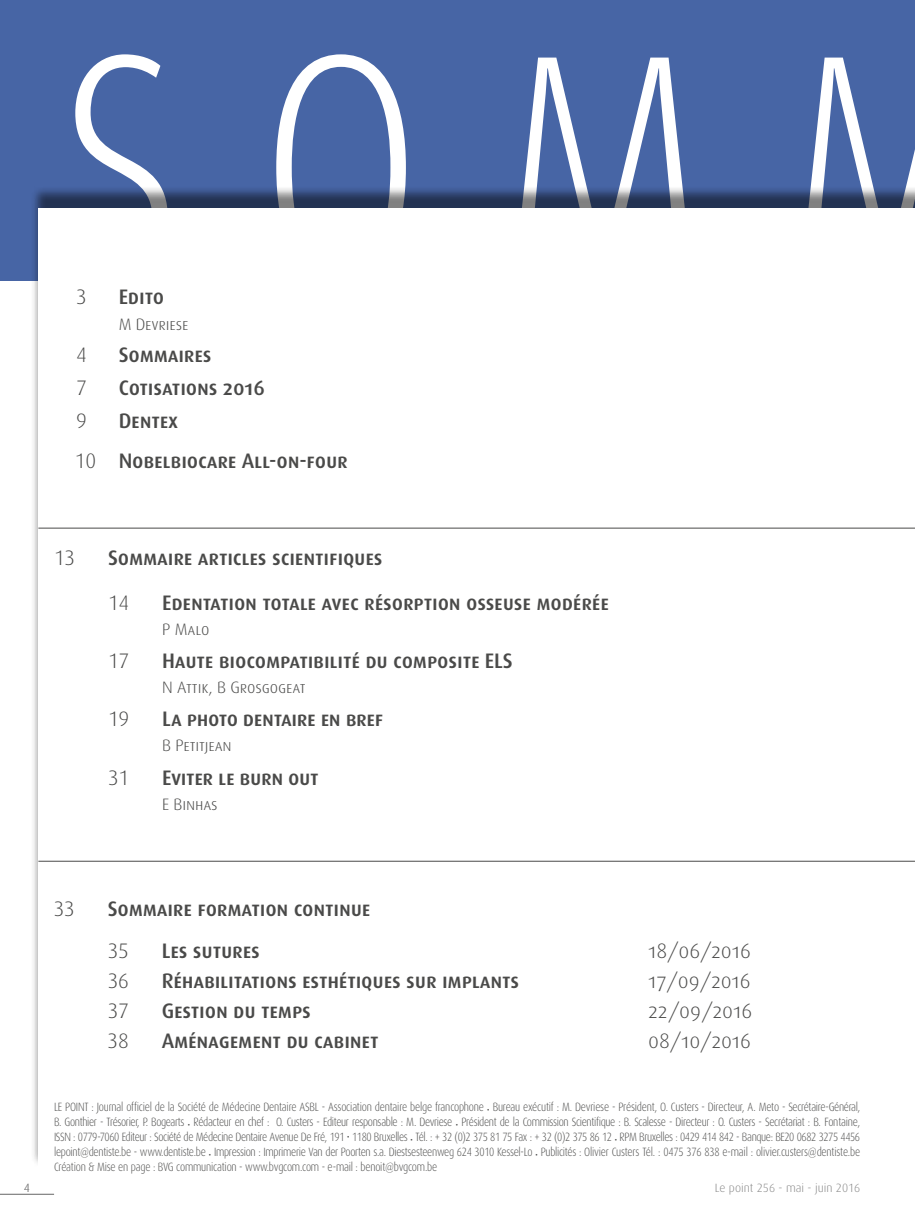
<style>
.page{position:relative;width:915px;height:1212px;background:#fff}
.page>*{position:absolute;margin:0;border:0;box-sizing:border-box;transform-origin:0 0}
.t1{font:319.5px "Dax Light Caps";color:#fff;scale:.85 1}
.t2{font:21px/40.2px "Dax Medium Caps";letter-spacing:-.01em;color:#4a4a49}
.t3{font:21px "Dax Light Caps";letter-spacing:-.01em;color:#4a4a49}
.t4{font:300 21px "Dax";letter-spacing:-.01em;color:#4a4a49}
.t5{font:16.5px "Dax Light Caps";letter-spacing:-.01em;color:#4a4a49}
.t6{font:300 12px/15px "Dax";letter-spacing:-.02em;color:#4a4a49;text-align:justify;scale:.85 1}
.t7{font:300 12px "Dax";color:#878787}
.s1{font-family:"Dax";font-weight:300}
</style>
<div class="page">
<hr style="left:0;top:1194px;width:54px;height:1px;background:#878787">
<div style="left:0;top:0;width:914px;height:281px;background:#4765a5"></div>
<div style="left:30px;top:185px;width:884px;height:982px;background:#000;opacity:.5"></div>
<div style="left:38px;top:208px;width:876px;height:966px;background:#fff"></div>
<hr style="left:38px;top:528px;width:876px;height:1px;background:#4a4a49">
<hr style="left:38px;top:861px;width:876px;height:1px;background:#4a4a49">
<h1 class="t1" style="left:60px;top:-8px;width:1101px">S O M M</h1>
<h2 class="t4" style="left:76px;top:286px;width:12px">3</h2>
<h2 class="t2" style="left:119px;top:277px;width:47px">Edito</h2>
<h3 class="t5" style="left:119px;top:315px;width:71px">M Devriese</h3>
<h2 class="t4" style="left:76px;top:343px;width:12px">4</h2>
<h2 class="t2" style="left:119px;top:335px;width:95px">Sommaires</h2>
<h2 class="t4" style="left:76px;top:376px;width:12px">7</h2>
<h2 class="t2" style="left:119px;top:368px;width:148px">Cotisations 2016</h2>
<h2 class="t4" style="left:76px;top:409px;width:12px">9</h2>
<h2 class="t2" style="left:75px;top:400px;width:274px;text-indent:44px">Dentex<br><span class="s1">10</span> Nobelbiocare All-on-four</h2>
<h2 class="t4" style="left:54px;top:546px;width:23px">13</h2>
<h2 class="t2" style="left:108px;top:538px;width:276px">Sommaire articles scientifiques</h2>
<h2 class="t4" style="left:108px;top:591px;width:23px">14</h2>
<h2 class="t2" style="left:162px;top:582px;width:448px">Edentation totale avec résorption osseuse modérée</h2>
<h3 class="t5" style="left:162px;top:620px;width:49px">P Malo</h3>
<h2 class="t4" style="left:108px;top:649px;width:23px">17</h2>
<h2 class="t2" style="left:162px;top:640px;width:352px">Haute biocompatibilité du composite ELS</h2>
<h3 class="t5" style="left:162px;top:678px;width:145px">N Attik, B Grosgogeat</h3>
<h2 class="t4" style="left:108px;top:707px;width:23px">19</h2>
<h2 class="t2" style="left:162px;top:698px;width:223px">La photo dentaire en bref</h2>
<h3 class="t5" style="left:162px;top:736px;width:71px">B Petitjean</h3>
<h2 class="t4" style="left:108px;top:766px;width:23px">31</h2>
<h2 class="t2" style="left:162px;top:758px;width:158px">Eviter le burn out</h2>
<h3 class="t5" style="left:162px;top:795px;width:57px">E Binhas</h3>
<h2 class="t4" style="left:54px;top:897px;width:23px">33</h2>
<h2 class="t2" style="left:108px;top:888px;width:264px">Sommaire formation continue</h2>
<h2 class="t4" style="left:108px;top:939px;width:23px">35</h2>
<h2 class="t2" style="left:162px;top:930px;width:100px">Les sutures</h2>
<h2 class="t3" style="left:648px;top:939px;width:104px">18/06/2016</h2>
<h2 class="t4" style="left:108px;top:969px;width:23px">36</h2>
<h2 class="t2" style="left:162px;top:960px;width:359px">Réhabilitations esthétiques sur implants</h2>
<h2 class="t3" style="left:648px;top:969px;width:104px">17/09/2016</h2>
<h2 class="t4" style="left:108px;top:999px;width:23px">37</h2>
<h2 class="t2" style="left:162px;top:990px;width:151px">Gestion du temps</h2>
<h2 class="t3" style="left:648px;top:999px;width:106px">22/09/2016</h2>
<h2 class="t4" style="left:108px;top:1029px;width:23px">38</h2>
<h2 class="t2" style="left:162px;top:1020px;width:218px">Aménagement du cabinet</h2>
<h2 class="t3" style="left:648px;top:1029px;width:104px">08/10/2016</h2>
<p class="t6" style="left:54px;top:1099px;width:949px">LE POINT : Journal officiel de la Société de Médecine Dentaire ASBL - Association dentaire belge francophone • Bureau exécutif : M. Devriese - Président, O. Custers - Directeur, A. Meto - Secrétaire-Général, B. Gonthier - Trésorier, P. Bogearts • Rédacteur en chef : O. Custers - Editeur responsable : M. Devriese • Président de la Commission Scientifique : B. Scalesse - Directeur : O. Custers - Secrétariat : B. Fontaine, ISSN : 0779-7060 Editeur : Société de Médecine Dentaire Avenue De Fré, 191 • 1180 Bruxelles • Tél. : + 32 (0)2 375 81 75 Fax : + 32 (0)2 375 86 12 • RPM Bruxelles : 0429 414 842 - Banque: BE20 0682 3275 4456 lepoint@dentiste.be - www.dentiste.be • Impression : Imprimerie Van der Poorten s.a. Diestsesteenweg 624 3010 Kessel-Lo • Publicités : Olivier Custers Tél. : 0475 376 838 e-mail : olivier.custers@dentiste.be Création &amp; Mise en page : BVG communication - www.bvgcom.com - e-mail : benoit@bvgcom.be</p>
<p class="t7" style="left:24px;top:1181px;width:8px">4</p>
<p class="t7" style="left:714px;top:1181px;width:147px">Le point 256 - mai - juin 2016</p>
</div>
